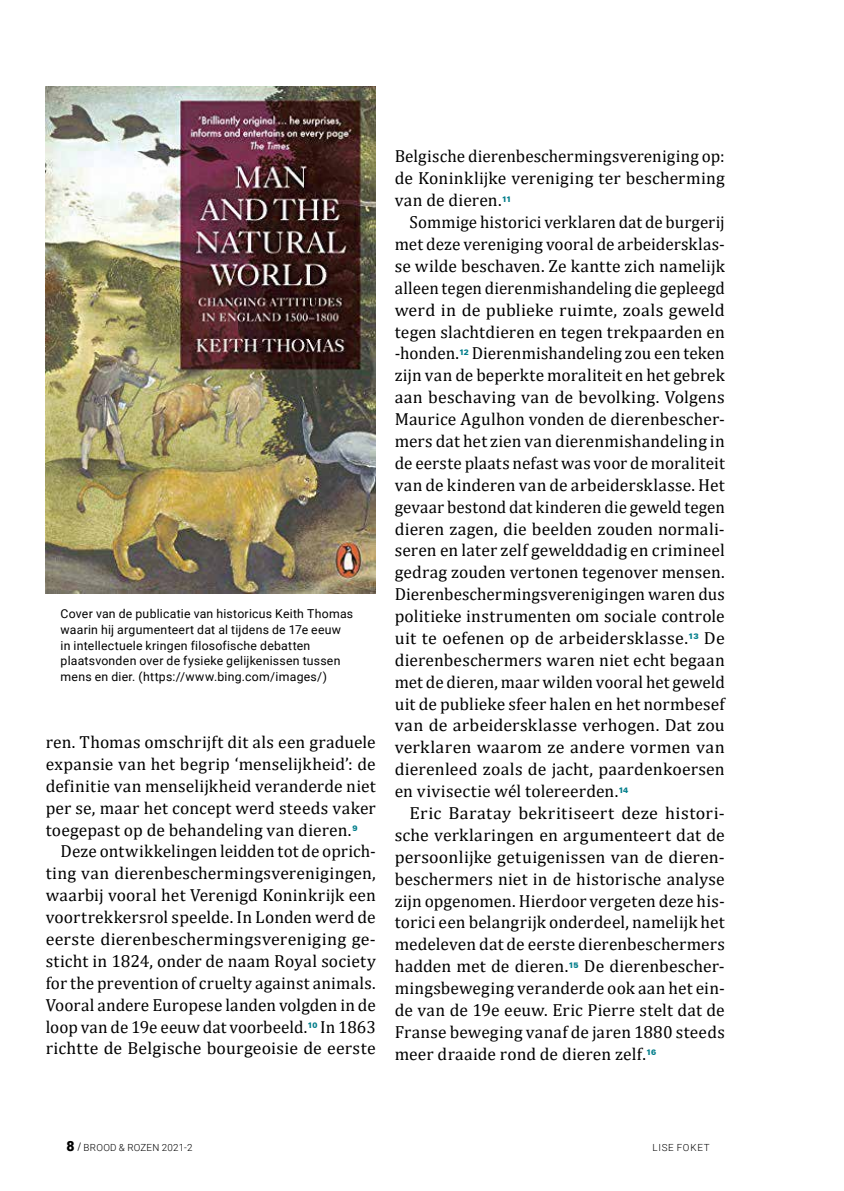
<style>
.page{position:relative;width:844px;height:1191px;background:#fff}
.page>*{position:absolute;margin:0;border:0;box-sizing:border-box;transform-origin:0 0}
.t1{font:17.5px/21.9px "Cambria";letter-spacing:.01em;color:#000;text-align:justify}
.t2{font:12.25px/15.8px "Roboto";letter-spacing:.02em;color:#000}
.t3{font:300 9.8px "Roboto";letter-spacing:.03em;color:#000}
.t4{font:300 9.8px "Roboto";letter-spacing:.075em;color:#000}
.t5{font:900 7.7px "Zurich BT";letter-spacing:-.015em;color:#007d8a}
.s1{font-weight:900;font-size:14px}
.s2{font-family:"Zurich BT";font-weight:400;font-size:10.5px}
</style>
<div class="page">
<img style="left:46px;top:87px;width:330px;height:506px">
<p class="t2" style="left:61px;top:605px;width:294px">Cover van de publicatie van historicus Keith Thomas waarin hij argumenteert dat al tijdens de 17e eeuw in intellectuele kringen filosofische debatten plaatsvonden over de fysieke gelijkenissen tussen mens en dier. (https://www.bing.com/images/)</p>
<p class="t1" style="left:46px;top:731px;width:331px">ren. Thomas omschrijft dit als een graduele expansie van het begrip ‘menselijkheid’: de definitie van menselijkheid veranderde niet per se, maar het concept werd steeds vaker toegepast op de behandeling van dieren.</p>
<p class="t5" style="left:352px;top:823px;width:7px">9</p>
<p class="t1" style="left:46px;top:840px;width:331px;text-indent:15px">Deze ontwikkelingen leidden tot de oprich&shy;ting van dierenbeschermingsverenigingen, waarbij vooral het Verenigd Koninkrijk een voortrekkersrol speelde. In Londen werd de eerste dierenbeschermingsvereniging ge&shy;sticht in 1824, onder de naam Royal society for the prevention of cruelty against animals.<br>Vooral andere Europese landen volgden in de loop van de 19e eeuw dat voorbeeld.</p>
<p class="t1" style="left:46px;top:1015px;width:331px;text-align:right">In 1863<br>richtte de Belgische bourgeoisie de eerste</p>
<p class="t5" style="left:307px;top:1020px;width:11px">10</p>
<p class="t1" style="left:394px;top:145px;width:331px">Belgische dierenbeschermingsvereniging op: de Koninklijke vereniging ter bescherming van de dieren.</p>
<p class="t5" style="left:501px;top:194px;width:11px">11</p>
<p class="t1" style="left:394px;top:211px;width:331px;text-indent:15px">Sommige historici verklaren dat de burgerij met deze vereniging vooral de arbeidersklas&shy;se wilde beschaven. Ze kantte zich namelijk alleen tegen dierenmishandeling die gepleegd werd in de publieke ruimte, zoals geweld tegen slachtdieren en tegen trekpaarden en -honden.</p>
<p class="t1" style="left:394px;top:342px;width:331px;text-indent:77px">Dierenmishandeling zou een teken zijn van de beperkte moraliteit en het gebrek aan beschaving van de bevolking. Volgens Maurice Agulhon vonden de dierenbescher&shy;mers dat het zien van dierenmishandeling in de eerste plaats nefast was voor de moraliteit van de kinderen van de arbeidersklasse. Het gevaar bestond dat kinderen die geweld tegen dieren zagen, die beelden zouden normali&shy;seren en later zelf gewelddadig en crimineel gedrag zouden vertonen tegenover mensen.<br>Dierenbeschermingsverenigingen waren dus politieke instrumenten om sociale controle uit te oefenen op de arbeidersklasse.</p>
<p class="t5" style="left:459px;top:347px;width:11px">12</p>
<p class="t1" style="left:394px;top:627px;width:331px;text-indent:309px">De dierenbeschermers waren niet echt begaan met de dieren, maar wilden vooral het geweld uit de publieke sfeer halen en het normbesef van de arbeidersklasse verhogen. Dat zou verklaren waarom ze andere vormen van dierenleed zoals de jacht, paardenkoersen en vivisectie wél tolereerden.</p>
<p class="t5" style="left:688px;top:632px;width:12px">13</p>
<p class="t5" style="left:618px;top:785px;width:12px">14</p>
<p class="t1" style="left:394px;top:802px;width:331px;text-indent:15px">Eric Baratay bekritiseert deze histori&shy;sche verklaringen en argumenteert dat de persoonlijke getuigenissen van de dieren&shy;beschermers niet in de historische analyse zijn opgenomen. Hierdoor vergeten deze his&shy;torici een belangrijk onderdeel, namelijk het medeleven dat de eerste dierenbeschermers hadden met de dieren.</p>
<p class="t1" style="left:394px;top:955px;width:331px;text-indent:189px">De dierenbescher&shy;mingsbeweging veranderde ook aan het ein&shy;de van de 19e eeuw. Eric Pierre stelt dat de Franse beweging vanaf de jaren 1880 steeds meer draaide rond de dieren zelf.</p>
<p class="t5" style="left:568px;top:960px;width:12px">15</p>
<p class="t5" style="left:646px;top:1047px;width:12px">16</p>
<p class="t3" style="left:66px;top:1140px;width:127px"><span class="s1">8</span> <span class="s2">/</span> BROOD &amp; ROZEN 2021-2</p>
<p class="t4" style="left:652px;top:1140px;width:59px">LISE FOKET</p>
</div>
